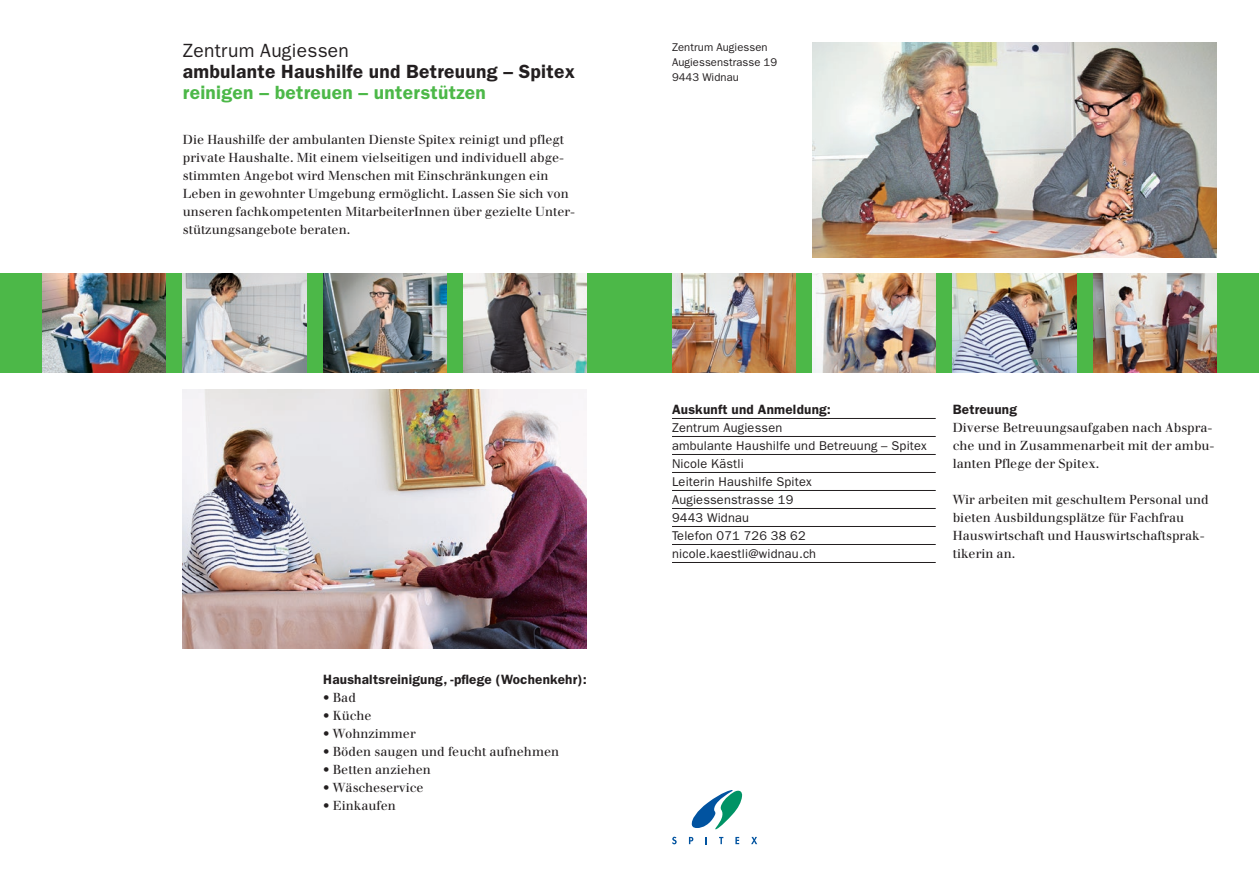
<style>
.page{position:relative;width:1259px;height:893px;background:#fff}
.page>*{position:absolute;margin:0;border:0;box-sizing:border-box;transform-origin:0 0}
.t1{font:600 19.2px "Franklin Gothic";letter-spacing:.015em;color:#231f20}
.t2{font:600 19.2px "Franklin Gothic";letter-spacing:.015em;color:#4cb848}
.t3{font:19.2px "Franklin Gothic";letter-spacing:.015em;color:#231f20}
.t4{font:600 13.5px "Franklin Gothic";letter-spacing:.015em;color:#231f20}
.t5{font:12.75px/18px "Walbaum";color:#231f20}
.t6{font:12.75px/18px "Franklin Gothic";letter-spacing:.015em;color:#231f20}
.t7{font:11.25px/15px "Franklin Gothic";letter-spacing:.005em;color:#231f20}
</style>
<div class="page">
<div style="left:0;top:273px;width:1259px;height:100px;background:#4cb848"></div>
<hr style="left:672px;top:418px;width:263px;height:1px;background:#231f20">
<hr style="left:672px;top:436px;width:263px;height:1px;background:#231f20">
<hr style="left:672px;top:454px;width:263px;height:1px;background:#231f20">
<hr style="left:672px;top:472px;width:263px;height:1px;background:#231f20">
<hr style="left:672px;top:490px;width:263px;height:1px;background:#231f20">
<hr style="left:672px;top:508px;width:263px;height:1px;background:#231f20">
<hr style="left:672px;top:526px;width:263px;height:1px;background:#231f20">
<hr style="left:672px;top:544px;width:263px;height:1px;background:#231f20">
<hr style="left:672px;top:562px;width:263px;height:1px;background:#231f20">
<img style="left:43px;top:273px;width:123px;height:100px">
<img style="left:1093px;top:273px;width:123px;height:100px">
<img style="left:812px;top:43px;width:404px;height:214px">
<img style="left:323px;top:273px;width:123px;height:100px">
<svg style="left:691px;top:790px;width:51px;height:39px"></svg>
<svg style="left:672px;top:837px;width:4px;height:7px"></svg>
<svg style="left:689px;top:837px;width:4px;height:7px"></svg>
<svg style="left:705px;top:837px;width:2px;height:7px"></svg>
<svg style="left:719px;top:837px;width:4px;height:7px"></svg>
<svg style="left:735px;top:837px;width:4px;height:7px"></svg>
<svg style="left:751px;top:837px;width:6px;height:7px"></svg>
<img style="left:463px;top:273px;width:124px;height:100px">
<img style="left:672px;top:273px;width:123px;height:100px">
<img style="left:183px;top:273px;width:123px;height:100px">
<img style="left:183px;top:389px;width:404px;height:259px">
<img style="left:812px;top:273px;width:123px;height:100px">
<img style="left:952px;top:273px;width:124px;height:100px">
<h1 class="t3" style="left:183px;top:39px;width:168px">Zentrum Augiessen</h1>
<h1 class="t1" style="left:183px;top:60px;width:394px">ambulante Haushilfe und Betreuung – Spitex</h1>
<h1 class="t2" style="left:183px;top:81px;width:304px">reinigen – betreuen – unterstützen</h1>
<p class="t5" style="left:183px;top:131px;width:393px">Die Haushilfe der ambulanten Dienste Spitex reinigt und pflegt private Haushalte. Mit einem vielseitigen und individuell abge&shy;stimmten Angebot wird Menschen mit Einschränkungen ein Leben in gewohnter Umgebung ermöglicht. Lassen Sie sich von unseren fachkompetenten MitarbeiterInnen über gezielte Unter&shy;stützungsangebote beraten.</p>
<p class="t4" style="left:323px;top:671px;width:265px">Haushaltsreinigung, -pflege (Wochenkehr):</p>
<p class="t5" style="left:323px;top:689px;width:34px">• Bad</p>
<p class="t5" style="left:323px;top:707px;width:50px">• Küche</p>
<p class="t5" style="left:323px;top:725px;width:94px">• Wohnzimmer</p>
<p class="t5" style="left:323px;top:743px;width:237px">• Böden saugen und feucht aufnehmen</p>
<p class="t5" style="left:323px;top:761px;width:109px">• Betten anziehen</p>
<p class="t5" style="left:323px;top:779px;width:102px">• Wäscheservice</p>
<p class="t5" style="left:323px;top:797px;width:74px">• Einkaufen</p>
<p class="t7" style="left:672px;top:40px;width:107px">Zentrum Augiessen<br>Augiessenstrasse 19<br>9443 Widnau</p>
<p class="t4" style="left:672px;top:401px;width:160px">Auskunft und Anmeldung:</p>
<p class="t6" style="left:672px;top:419px;width:256px">Zentrum Augiessen<br>ambulante Haushilfe und Betreuung – Spitex<br>Nicole Kästli<br>Leiterin Haushilfe Spitex<br>Augiessenstrasse 19<br>9443 Widnau<br>Telefon 071 726 38 62 nicole.kaestli@widnau.ch</p>
<p class="t4" style="left:952px;top:401px;width:66px">Betreuung</p>
<p class="t5" style="left:952px;top:419px;width:263px">Diverse Betreuungsaufgaben nach Abspra&shy;che und in Zusammenarbeit mit der ambu&shy;lanten Pflege der Spitex.</p>
<p class="t5" style="left:952px;top:491px;width:257px">Wir arbeiten mit geschultem Personal und bieten Ausbildungsplätze für Fachfrau Hauswirtschaft und Hauswirtschaftsprak&shy;tikerin an.</p>
</div>
